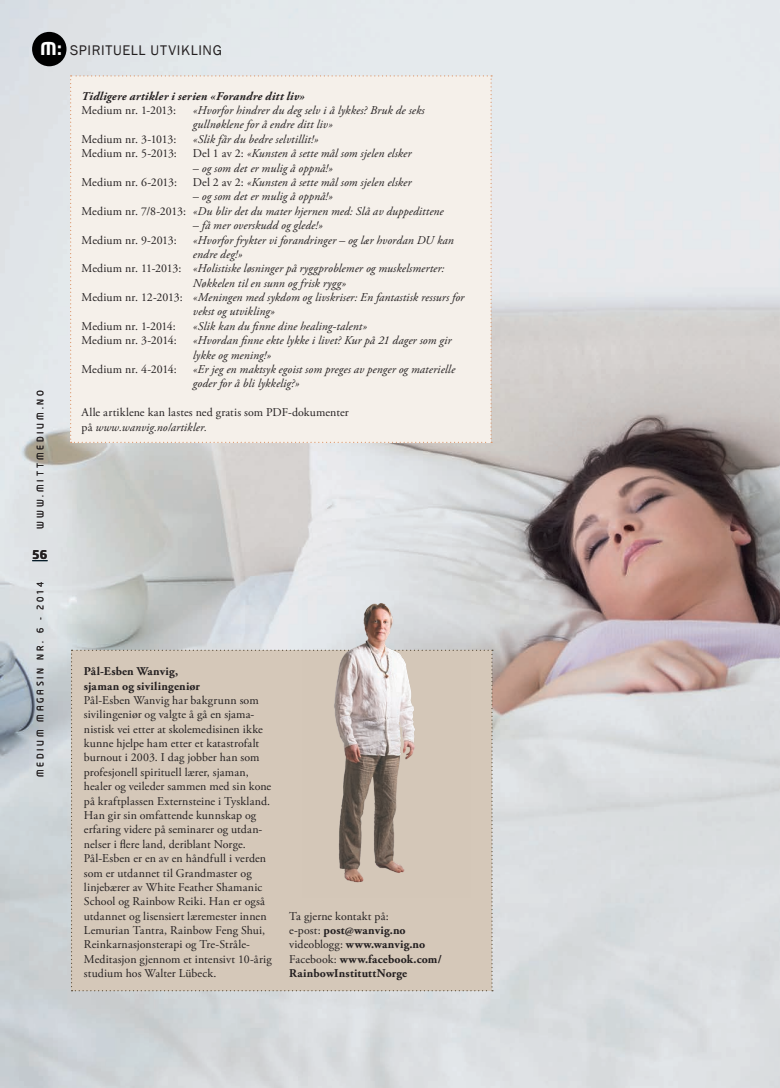
<style>
.page{position:relative;width:780px;height:1088px;background:#fff}
.page>*{position:absolute;margin:0;border:0;box-sizing:border-box;transform-origin:0 0}
.t1{font:14.38px "Franklin Gothic";letter-spacing:.045em;color:#231f20}
.t2{font:11.88px/14.4px "Adobe Garamond Pro";letter-spacing:.01em;color:#231f20}
.t3{font:italic 11.88px/14.4px "Adobe Garamond Pro";letter-spacing:.01em;color:#231f20}
.t4{font:700 11.88px/14.4px "Adobe Garamond Pro";letter-spacing:.015em;color:#231f20}
.t5{font:italic 700 11.88px "Adobe Garamond Pro";letter-spacing:.02em;color:#231f20}
.t6{font:700 11.88px "Neo Tech Alt";color:#231f20}
.t7{font:8.75px "Neo Tech Alt";letter-spacing:.32em;color:#231f20}
.s1{font-family:"Neo Tech Alt";font-weight:700;font-size:17.5px;color:#fff}
.s2{font-style:normal}
.s3{font-style:italic}
.s4{font-weight:400}
</style>
<div class="page">
<img style="left:0;top:0;width:780px;height:1088px">
<div style="left:71px;top:650px;width:422px;height:341px;background:#d5c8b9"></div>
<div style="left:70px;top:75px;width:422px;height:368px;background:#f5f0ea"></div>
<img style="left:302px;top:593px;width:168px;height:304px">
<svg style="left:32px;top:560px;width:16px;height:1px"></svg>
<div style="left:32px;top:32px;width:34px;height:34px;background:#000;border-radius:50%"></div>
<p class="t1" style="left:40px;top:42px;width:183px"><span class="s1">M:</span> SPIRITUELL UTVIKLING</p>
<p class="t7" style="left:35px;top:528px;width:140px;rotate:-90deg">www.m ittm edium .no</p>
<p class="t6" style="left:32px;top:547px;width:17px">56</p>
<p class="t7" style="left:35px;top:777px;width:197px;rotate:-90deg">Medium Magasin nr. 6 - 2014</p>
<p class="t5" style="left:82px;top:89px;width:225px">Tidligere artikler i serien «Forandre ditt liv»</p>
<p class="t2" style="left:82px;top:103px;width:96px">Medium nr. 1-2013:</p>
<p class="t3" style="left:193px;top:103px;width:233px">«Hvorfor hindrer du deg selv i å lykkes? Bruk de seks gullnøklene for å endre ditt liv»</p>
<p class="t2" style="left:82px;top:132px;width:96px">Medium nr. 3-1013:</p>
<p class="t3" style="left:193px;top:132px;width:127px">«Slik får du bedre selvtillit!»</p>
<p class="t2" style="left:82px;top:147px;width:97px">Medium nr. 5-2013:</p>
<p class="t3" style="left:193px;top:147px;width:220px"><span class="s2">Del 1 av 2:</span> «Kunsten å sette mål som sjelen elsker</p>
<p class="t3" style="left:193px;top:161px;width:142px">– og som det er mulig å oppnå!»</p>
<p class="t2" style="left:82px;top:175px;width:97px">Medium nr. 6-2013:</p>
<p class="t3" style="left:193px;top:175px;width:220px"><span class="s2">Del 2 av 2:</span> «Kunsten å sette mål som sjelen elsker</p>
<p class="t3" style="left:82px;top:190px;width:363px;text-align:center">– og som det er mulig å oppnå!»<br><span class="s2">Medium nr. 7/8-2013:</span> «Du blir det du mater hjernen med: Slå av duppedittene</p>
<p class="t3" style="left:193px;top:218px;width:131px">– få mer overskudd og glede!»</p>
<p class="t2" style="left:82px;top:233px;width:97px">Medium nr. 9-2013:</p>
<p class="t3" style="left:193px;top:233px;width:262px">«Hvorfor frykter vi forandringer – og lær hvordan DU kan</p>
<p class="t3" style="left:193px;top:247px;width:51px">endre deg!»</p>
<p class="t3" style="left:82px;top:262px;width:364px"><span class="s2">Medium nr. 11-2013:</span> «Holistiske løsninger på ryggproblemer og muskelsmerter:</p>
<p class="t3" style="left:193px;top:276px;width:155px">Nøkkelen til en sunn og frisk rygg»</p>
<p class="t3" style="left:82px;top:290px;width:384px"><span class="s2">Medium nr. 12-2013:</span> «Meningen med sykdom og livskriser: En fantastisk ressurs for</p>
<p class="t3" style="left:193px;top:305px;width:84px">vekst og utvikling»</p>
<p class="t2" style="left:82px;top:319px;width:96px">Medium nr. 1-2014:</p>
<p class="t3" style="left:193px;top:319px;width:176px">«Slik kan du finne dine healing-talent»</p>
<p class="t2" style="left:82px;top:334px;width:97px">Medium nr. 3-2014:</p>
<p class="t3" style="left:193px;top:334px;width:260px">«Hvordan finne ekte lykke i livet? Kur på 21 dager som gir lykke og mening!»</p>
<p class="t2" style="left:82px;top:362px;width:97px">Medium nr. 4-2014:</p>
<p class="t3" style="left:193px;top:362px;width:264px">«Er jeg en maktsyk egoist som preges av penger og materielle goder for å bli lykkelig?»</p>
<p class="t2" style="left:82px;top:406px;width:268px">Alle artiklene kan lastes ned gratis som PDF-dokumenter på <span class="s3">www.wanvig.no/artikler.</span></p>
<p class="t4" style="left:84px;top:664px;width:118px">Pål-Esben Wanvig, sjaman og sivilingeniør</p>
<p class="t2" style="left:84px;top:693px;width:189px">Pål-Esben Wanvig har bakgrunn som sivilingeniør og valgte å gå en sjama&shy;nistisk vei etter at skolemedisinen ikke kunne hjelpe ham etter et katastrofalt burnout i 2003. I dag jobber han som profesjonell spirituell lærer, sjaman, healer og veileder sammen med sin kone på kraftplassen Externsteine i Tyskland.<br>Han gir sin omfattende kunnskap og erfaring videre på seminarer og utdan&shy;nelser i flere land, deriblant Norge.<br>Pål-Esben er en av en håndfull i verden som er utdannet til Grandmaster og linjebærer av White Feather Shamanic School og Rainbow Reiki. Han er også utdannet og lisensiert læremester innen Lemurian Tantra, Rainbow Feng Shui, Reinkarnasjonsterapi og Tre-Stråle-Meditasjon gjennom et intensivt 10-årig studium hos Walter Lübeck.</p>
<p class="t4" style="left:289px;top:909px;width:154px"><span class="s4">Ta gjerne kontakt på:<br>e-post:</span> post@wanvig.no <span class="s4">videoblogg:</span> www.wanvig.no<br><span class="s4">Facebook:</span> www.facebook.com/<br>RainbowInstituttNorge</p>
</div>
